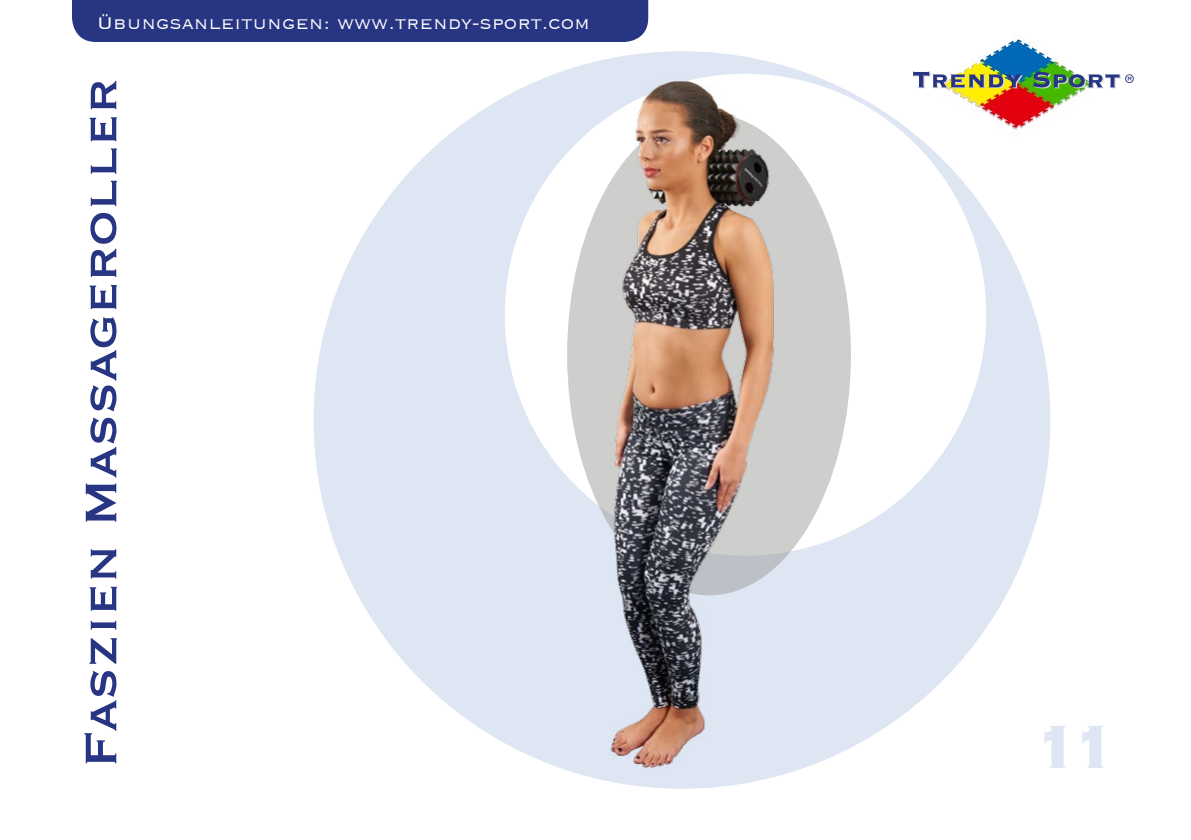
<style>
.page{position:relative;width:1191px;height:840px;background:#fff}
.page>*{position:absolute;margin:0;border:0;box-sizing:border-box;transform-origin:0 0}
.t1{font:700 80px "Copperplate";color:#dde6f2}
.t2{font:58px "Copperplate";color:#283583}
.t3{font:300 22px "Copperplate";color:#fff}
</style>
<div class="page">
<img style="left:947px;top:37px;width:139px;height:98px">
<img style="left:943px;top:71px;width:190px;height:18px">
<div style="left:72px;top:0;width:576px;height:42px;background:#283583"></div>
<div style="left:313px;top:51px;width:737px;height:737px;background:#dde6f2;border-radius:50%"></div>
<div style="left:505px;top:74px;width:481px;height:481px;background:#fff;border-radius:50%"></div>
<img style="left:450px;top:68px;width:493px;height:721px">
<p class="t3" style="left:97px;top:9px;width:494px">Übungsanleitungen: www.trendy-sport.com</p>
<h2 class="t2" style="left:63px;top:766px;width:690px;rotate:-90deg">Faszien Massageroller</h2>
<h1 class="t1" style="left:1032px;top:693px;width:88px">11</h1>
</div>
